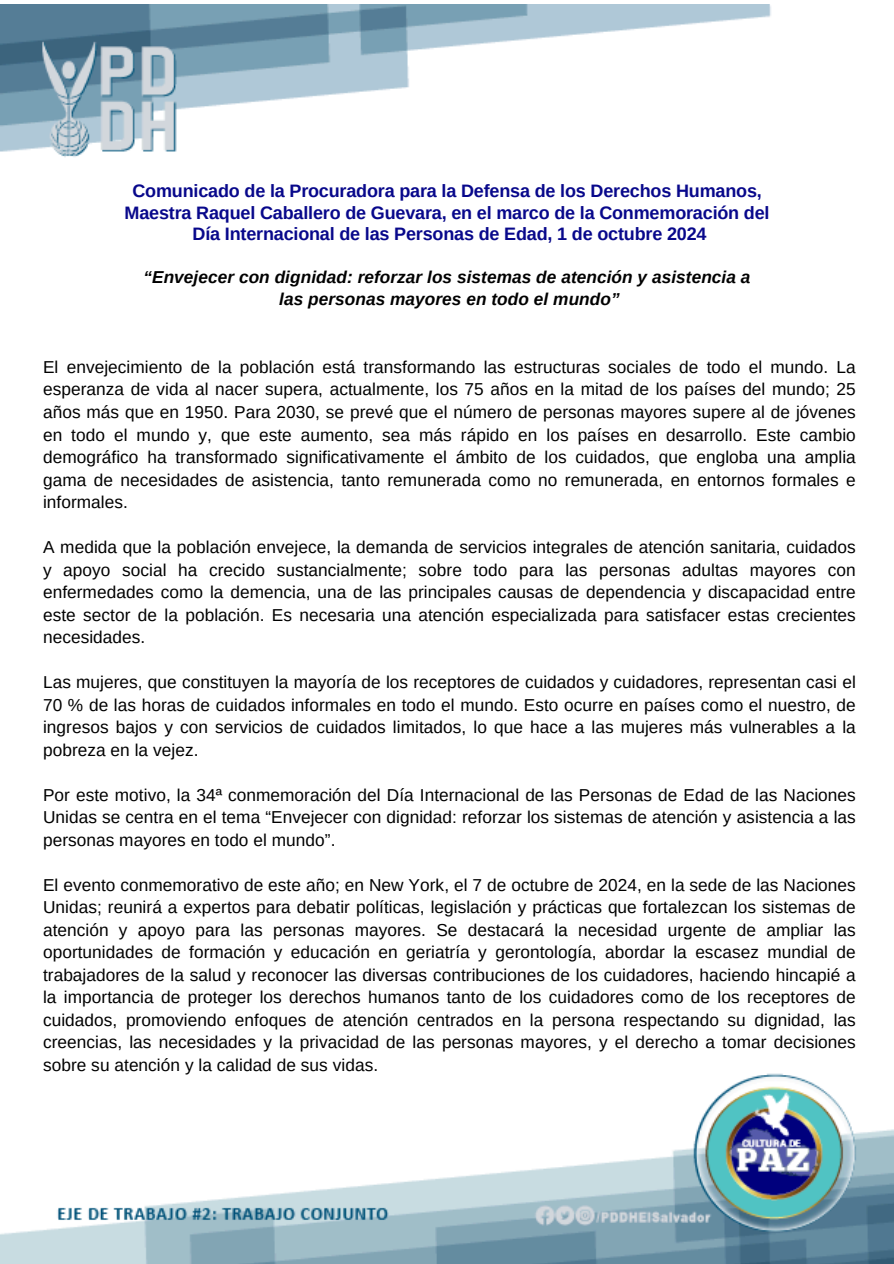
<style>
.page{position:relative;width:894px;height:1264px;background:#fff}
.page>*{position:absolute;margin:0;border:0;box-sizing:border-box;transform-origin:0 0}
.t1{font:700 18px/21.3px "Arimo";letter-spacing:-.01em;color:#08088b;text-align:center}
.t2{font:17.25px/22.5px "Arimo";letter-spacing:.005em;color:#000;text-align:justify}
.t3{font:italic 700 17.25px/22.5px "Arimo";letter-spacing:.005em;color:#000;text-align:center}
</style>
<div class="page">
<img style="left:0;top:4px;width:771px;height:153px">
<img style="left:0;top:1073px;width:893px;height:190px">
<p class="t1" style="left:125px;top:180px;width:646px">Comunicado de la Procuradora para la Defensa de los Derechos Humanos,<br>Maestra Raquel Caballero de Guevara, en el marco de la Conmemoración del</p>
<h1 class="t1" style="left:192px;top:223px;width:515px">Día Internacional de las Personas de Edad, 1 de octubre 2024</h1>
<h1 class="t3" style="left:143px;top:266px;width:608px">“Envejecer con dignidad: reforzar los sistemas de atención y asistencia a las personas mayores en todo el mundo”</h1>
<h1 class="t2" style="left:43px;top:356px;width:814px">El envejecimiento de la población está transformando las estructuras sociales de todo el mundo. La esperanza de vida al nacer supera, actualmente, los 75 años en la mitad de los países del mundo; 25 años más que en 1950. Para 2030, se prevé que el número de personas mayores supere al de jóvenes en todo el mundo y, que este aumento, sea más rápido en los países en desarrollo. Este cambio demográfico ha transformado significativamente el ámbito de los cuidados, que engloba una amplia gama de necesidades de asistencia, tanto remunerada como no remunerada, en entornos formales e informales.</h1>
<p class="t2" style="left:43px;top:536px;width:814px">A medida que la población envejece, la demanda de servicios integrales de atención sanitaria, cuidados y apoyo social ha crecido sustancialmente; sobre todo para las personas adultas mayores con enfermedades como la demencia, una de las principales causas de dependencia y discapacidad entre este sector de la población. Es necesaria una atención especializada para satisfacer estas crecientes necesidades.</p>
<p class="t2" style="left:43px;top:671px;width:814px">Las mujeres, que constituyen la mayoría de los receptores de cuidados y cuidadores, representan casi el 70 % de las horas de cuidados informales en todo el mundo. Esto ocurre en países como el nuestro, de ingresos bajos y con servicios de cuidados limitados, lo que hace a las mujeres más vulnerables a la pobreza en la vejez.</p>
<p class="t2" style="left:43px;top:783px;width:814px">Por este motivo, la 34ª conmemoración del Día Internacional de las Personas de Edad de las Naciones Unidas se centra en el tema “Envejecer con dignidad: reforzar los sistemas de atención y asistencia a las personas mayores en todo el mundo”.</p>
<p class="t2" style="left:43px;top:873px;width:814px">El evento conmemorativo de este año; en New York, el 7 de octubre de 2024, en la sede de las Naciones Unidas; reunirá a expertos para debatir políticas, legislación y prácticas que fortalezcan los sistemas de atención y apoyo para las personas mayores. Se destacará la necesidad urgente de ampliar las oportunidades de formación y educación en geriatría y gerontología, abordar la escasez mundial de trabajadores de la salud y reconocer las diversas contribuciones de los cuidadores, haciendo hincapié a la importancia de proteger los derechos humanos tanto de los cuidadores como de los receptores de cuidados, promoviendo enfoques de atención centrados en la persona respectando su dignidad, las creencias, las necesidades y la privacidad de las personas mayores, y el derecho a tomar decisiones sobre su atención y la calidad de sus vidas.</p>
</div>
